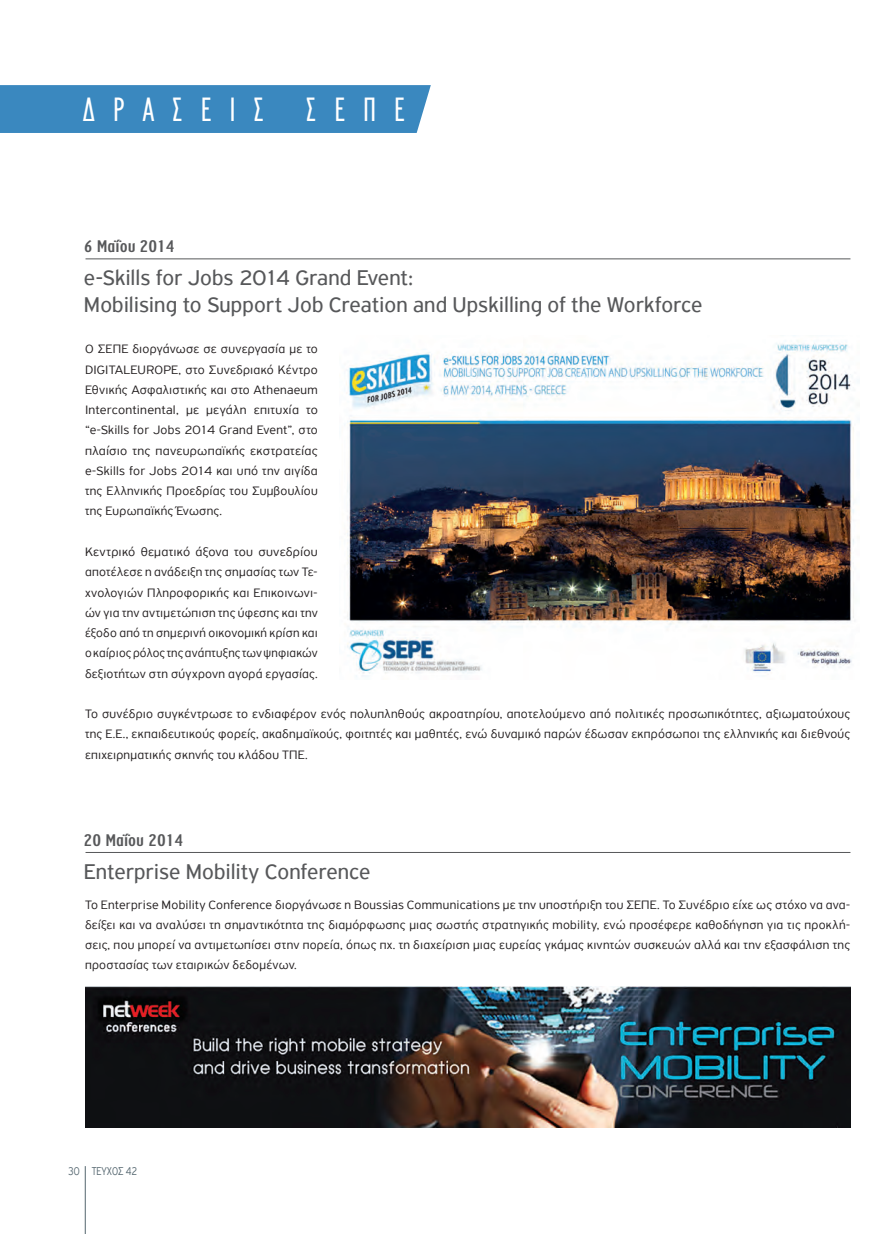
<style>
.page{position:relative;width:893px;height:1234px;background:#fff}
.page>*{position:absolute;margin:0;border:0;box-sizing:border-box;transform-origin:0 0}
.TITLES{font:300 36px "PF Highway Gothic Comp";letter-spacing:.5em;color:#fff}
.SMALL_TITLE_2nd_page{font:22.5px "PF Highway Sans Pro";color:#57585a}
.OVER_SMALL_TITLE_2nd{font:18px "PF Highway Gothic Comp";color:#57585a;scale:1.34 1}
.MAIN_COPY_LIGHT{font:300 12.9px/20.2px "PF Highway Sans Pro";letter-spacing:.015em;color:#231f20;text-align:justify;scale:1.05 1}
.MAIN_COPY_LIGHT-2{font:300 12.9px/20.2px "PF Highway Sans Pro";letter-spacing:.015em;color:#231f20;text-align:justify;scale:1.06 1}
.MAIN_COPY_LIGHT-3{font:300 12.9px/20.2px "PF Highway Sans Pro";letter-spacing:.015em;color:#231f20;text-align:justify;scale:1.08 1}
.t1{font:300 12px "PF Highway Sans Pro";color:#53656e;scale:.8 1}
</style>
<div class="page">
<hr style="left:85px;top:1165px;width:1px;height:68px;background:#53656e">
<div style="left:0;top:85px;width:431px;height:48px;background:#3a88bf"></div>
<hr style="left:86px;top:258px;width:764px;height:1px;background:#57585a">
<hr style="left:86px;top:851px;width:764px;height:1px;background:#57585a">
<img style="left:85px;top:986px;width:765px;height:141px">
<img style="left:346px;top:343px;width:508px;height:334px">
<p class="TITLES" style="left:83px;top:91px;width:323px">ΔΡΑΣΕΙΣ ΣΕΠΕ</p>
<p class="OVER_SMALL_TITLE_2nd" style="left:84px;top:237px;width:69px">6 Μαΐου 2014</p>
<p class="SMALL_TITLE_2nd_page" style="left:84px;top:265px;width:331px">e-Skills for Jobs 2014 Grand Event:</p>
<p class="SMALL_TITLE_2nd_page" style="left:84px;top:292px;width:620px">Mobilising to Support Job Creation and Upskilling of the Workforce</p>
<p class="MAIN_COPY_LIGHT-2" style="left:85px;top:339px;width:221px">Ο ΣΕΠΕ διοργάνωσε σε συνεργασία με το DIGITALEUROPE, στο Συνεδριακό Κέντρο Εθνικής Ασφαλιστικής και στο Athenaeum Intercontinental, με μεγάλη επιτυχία το “e-Skills for Jobs 2014 Grand Event”, στο πλαίσιο της πανευρωπαϊκής εκστρατείας e-Skills for Jobs 2014 και υπό την αιγίδα της Ελληνικής Προεδρίας του Συμβουλίου της Ευρωπαϊκής Ένωσης.</p>
<p class="MAIN_COPY_LIGHT-3" style="left:85px;top:541px;width:217px">Κεντρικό θεματικό άξονα του συνεδρίου αποτέλεσε η ανάδειξη της σημασίας των Τε&shy;χνολογιών Πληροφορικής και Επικοινωνι&shy;ών για την αντιμετώπιση της ύφεσης και την έξοδο από τη σημερινή οικονομική κρίση και ο καίριος ρόλος της ανάπτυξης των ψηφιακών δεξιοτήτων στη σύγχρονη αγορά εργασίας.</p>
<p class="MAIN_COPY_LIGHT" style="left:85px;top:703px;width:730px">Το συνέδριο συγκέντρωσε το ενδιαφέρον ενός πολυπληθούς ακροατηρίου, αποτελούμενο από πολιτικές προσωπικότητες, αξιωματούχους της Ε.Ε., εκπαιδευτικούς φορείς, ακαδημαϊκούς, φοιτητές και μαθητές, ενώ δυναμικό παρών έδωσαν εκπρόσωποι της ελληνικής και διεθνούς επιχειρηματικής σκηνής του κλάδου ΤΠΕ.</p>
<p class="OVER_SMALL_TITLE_2nd" style="left:84px;top:831px;width:75px">20 Μαΐου 2014</p>
<p class="SMALL_TITLE_2nd_page" style="left:84px;top:858px;width:288px">Enterprise Mobility Conference</p>
<p class="MAIN_COPY_LIGHT" style="left:85px;top:893px;width:730px">Το Enterprise Mobility Conference διοργάνωσε η Boussias Communications με την υποστήριξη του ΣΕΠΕ. Το Συνέδριο είχε ως στόχο να ανα&shy;δείξει και να αναλύσει τη σημαντικότητα της διαμόρφωσης μιας σωστής στρατηγικής mobility, ενώ προσέφερε καθοδήγηση για τις προκλή&shy;σεις, που μπορεί να αντιμετωπίσει στην πορεία, όπως πχ. τη διαχείριση μιας ευρείας γκάμας κινητών συσκευών αλλά και την εξασφάλιση της προστασίας των εταιρικών δεδομένων.</p>
<p class="t1" style="left:68px;top:1163px;width:88px">30 ΤΕΥΧΟΣ 42</p>
</div>
